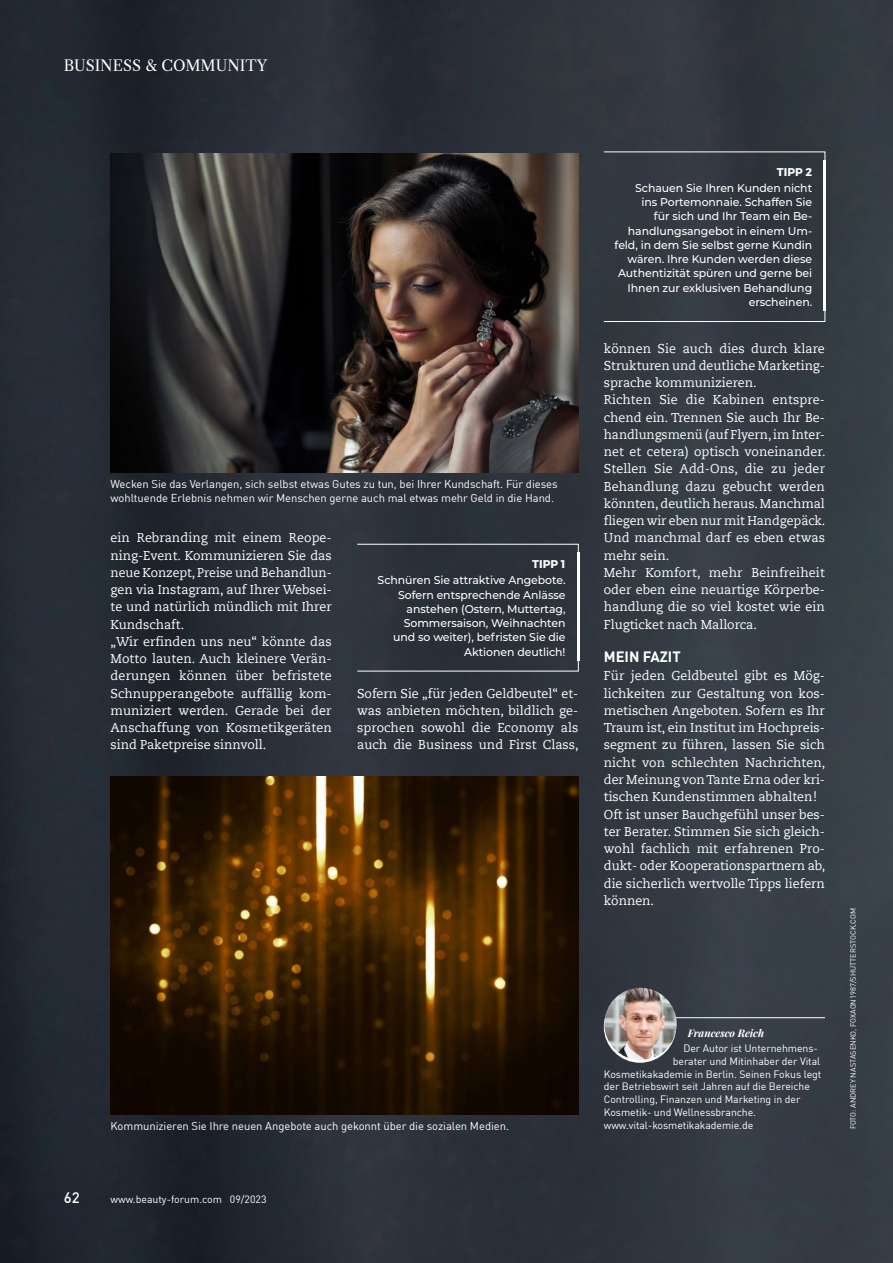
<style>
.page{position:relative;width:893px;height:1263px;background:#fff}
.page>*{position:absolute;margin:0;border:0;box-sizing:border-box;transform-origin:0 0}
.t1{font:15px "Libre Caslon Text";color:#fff}
.t2{font:500 15px "DIN Offc Pro";color:#fff}
.t3{font:700 14.7px "DIN Offc Pro";color:#fff}
.t4{font:12.75px/17.2px "Caecilia Com 55 Roman";color:#fff}
.t5{font:500 11.25px/14.2px "Montserrat";letter-spacing:-.005em;color:#fff;text-align:right}
.t6{font:11.25px/13.5px "DIN Offc Pro";letter-spacing:-.005em;color:#fff}
.t7{font:10.5px/12.8px "DIN Offc Pro";letter-spacing:-.005em;color:#fff}
.t8{font:7.5px "DIN Offc Pro";color:#fff}
.s1{font-weight:700}
.s2{font-family:"Playfair Display";font-weight:700;font-style:italic}
</style>
<div class="page">
<img style="left:0;top:0;width:893px;height:1263px">
<hr style="left:577px;top:553px;width:3px;height:20px;background:#fff">
<hr style="left:577px;top:571px;width:3px;height:89px;background:#fff">
<div style="left:356px;top:543px;width:223px;height:129px;background:#2b3139"></div>
<img style="left:111px;top:153px;width:467px;height:320px">
<img style="left:111px;top:776px;width:467px;height:338px">
<hr style="left:617px;top:1017px;width:208px;height:1px;background:#fff">
<svg style="left:604px;top:990px;width:72px;height:73px"></svg>
<img style="left:604px;top:988px;width:73px;height:72px;border-radius:36px">
<div style="left:603px;top:151px;width:223px;height:171px;background:#323840"></div>
<p class="t1" style="left:64px;top:57px;width:205px">BUSINESS &amp; COMMUNITY</p>
<p class="t6" style="left:111px;top:476px;width:449px">Wecken Sie das Verlangen, sich selbst etwas Gutes zu tun, bei Ihrer Kundschaft. Für dieses wohltuende Erlebnis nehmen wir Menschen gerne auch mal etwas mehr Geld in die Hand.</p>
<p class="t4" style="left:111px;top:529px;width:223px">ein Rebranding mit einem Reope&shy;ning-Event. Kommunizieren Sie das neue Konzept, Preise und Behandlun&shy;gen via Instagram, auf Ihrer Websei&shy;te und natürlich mündlich mit Ihrer<br>Kundschaft.<br>„Wir erfinden uns neu“ könnte das<br>Motto lauten. Auch kleinere Verän&shy;derungen können über befristete<br>Schnupperangebote auffällig kom&shy;muniziert werden. Gerade bei der<br>Anschaffung von Kosmetikgeräten sind Paketpreise sinnvoll.</p>
<p class="t5" style="left:378px;top:555px;width:189px;line-height:16.4px"><span class="s1">TIPP 1<br></span>Schnüren Sie attraktive Angebote.</p>
<p class="t5" style="left:393px;top:587px;width:174px">Sofern entsprechende Anlässe anstehen (Ostern, Muttertag,<br>Sommersaison, Weihnachten und so weiter), befristen Sie die<br>Aktionen deutlich!</p>
<p class="t4" style="left:357px;top:684px;width:223px;text-align:justify">Sofern Sie „für jeden Geldbeutel“ et&shy;was anbieten möchten, bildlich ge&shy;sprochen sowohl die Economy als auch die Business und First Class,</p>
<p class="t6" style="left:111px;top:1118px;width:400px">Kommunizieren Sie Ihre neuen Angebote auch gekonnt über die sozialen Medien.</p>
<p class="t2" style="left:64px;top:1186px;width:17px">62</p>
<p class="t7" style="left:111px;top:1192px;width:157px">www.beauty-forum.com 09/2023</p>
<p class="t5" style="left:635px;top:163px;width:178px;line-height:16.4px"><span class="s1">TIPP 2<br></span>Schauen Sie Ihren Kunden nicht</p>
<p class="t5" style="left:615px;top:195px;width:199px">ins Portemonnaie. Schaffen Sie<br>für sich und Ihr Team ein Be&shy;handlungsangebot in einem Um&shy;feld, in dem Sie selbst gerne Kundin wären. Ihre Kunden werden diese<br>Authentizität spüren und gerne bei<br>Ihnen zur exklusiven Behandlung erscheinen.</p>
<p class="t4" style="left:604px;top:339px;width:223px">können Sie auch dies durch klare<br>Strukturen und deutliche Marketing&shy;sprache kommunizieren.<br>Richten Sie die Kabinen entspre&shy;chend ein. Trennen Sie auch Ihr Be&shy;handlungsmenü (auf Flyern, im Inter&shy;net et cetera) optisch voneinander.<br>Stellen Sie Add-Ons, die zu jeder<br>Behandlung dazu gebucht werden könnten, deutlich heraus. Manchmal fliegen wir eben nur mit Handgepäck.<br>Und manchmal darf es eben etwas mehr sein.<br>Mehr Komfort, mehr Beinfreiheit oder eben eine neuartige Körperbe&shy;handlung die so viel kostet wie ein<br>Flugticket nach Mallorca.</p>
<p class="t3" style="left:604px;top:644px;width:78px">MEIN FAZIT</p>
<p class="t4" style="left:604px;top:667px;width:223px">Für jeden Geldbeutel gibt es Mög&shy;lichkeiten zur Gestaltung von kos&shy;metischen Angeboten. Sofern es Ihr Traum ist, ein Institut im Hochpreis&shy;segment zu führen, lassen Sie sich nicht von schlechten Nachrichten, der Meinung von Tante Erna oder kri&shy;tischen Kundenstimmen abhalten!<br>Oft ist unser Bauchgefühl unser bes&shy;ter Berater. Stimmen Sie sich gleich&shy;wohl fachlich mit erfahrenen Pro&shy;dukt- oder Kooperationspartnern ab, die sicherlich wertvolle Tipps liefern können.</p>
<p class="t7" style="left:683px;top:1025px;width:136px;line-height:14.9px;text-indent:4px"><span class="s2">Francesco Reich<br></span>Der Autor ist Unternehmens-</p>
<p class="t7" style="left:604px;top:1054px;width:219px;text-indent:69px">berater und Mitinhaber der Vital Kosmetikakademie in Berlin. Seinen Fokus legt der Betriebswirt seit Jahren auf die Bereiche Controlling, Finanzen und Marketing in der Kosmetik- und Wellnessbranche. www.vital-kosmetikakademie.de</p>
<p class="t8" style="left:847px;top:1129px;width:223px;rotate:-90deg">FOTO: ANDREY NASTASENKO, FOXAON1987/SHUTTERSTOCK.COM</p>
</div>
